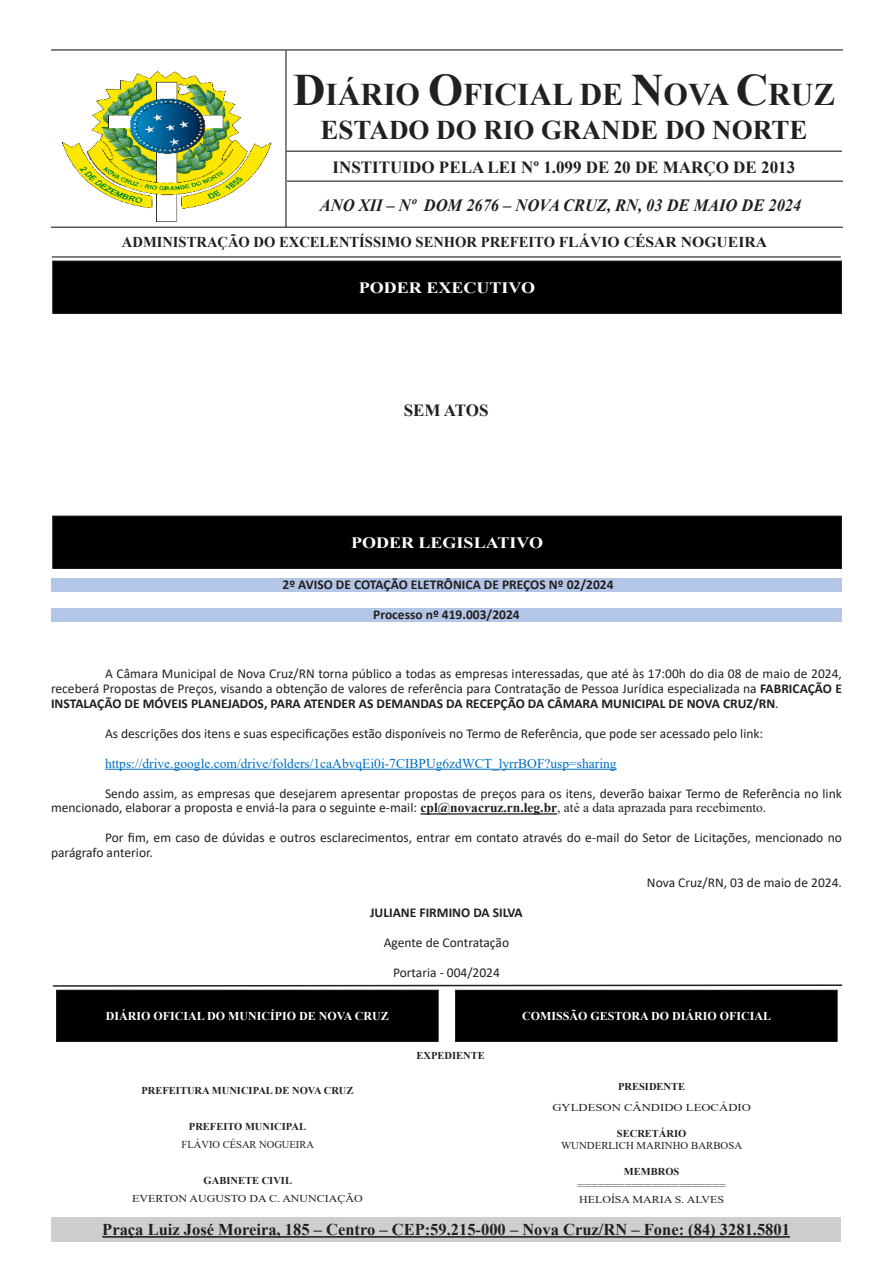
<style>
.page{position:relative;width:893px;height:1263px;background:#fff}
.page>*{position:absolute;margin:0;border:0;box-sizing:border-box;transform-origin:0 0}
.t1{font:700 31.5px "Times New Roman";color:#231f20}
.t2{font:700 27px "Times New Roman";color:#231f20}
.t3{font:italic 700 17.25px "Times New Roman";color:#231f20;scale:.95 1}
.t4{font:700 16.95px "Times New Roman";color:#231f20}
.t5{font:700 16.5px "Times New Roman";color:#231f20}
.t6{font:700 15.75px "Times New Roman";color:#fff;scale:1.14 1}
.t7{font:700 15px "Times New Roman";color:#231f20}
.t8{font:13.5px/14.9px "Calibri";color:#231f20}
.t9{font:700 13.5px "Calibri";color:#231f20}
.t10{font:13.5px "Times New Roman";color:#0070c0}
.t11{font:700 12px "Times New Roman";color:#fff}
.t12{font:700 10.5px "Times New Roman";color:#231f20}
.t13{font:10.5px "Times New Roman";color:#231f20;scale:1.14 1}
.t14{font:10.5px "Times New Roman";color:#231f20}
.t15{font:10.5px "Times New Roman";color:#231f20;scale:1.21 1}
.s1{font-size:45px}
.s2{font-weight:700}
.s3{font-family:"Times New Roman";font-weight:700}
.s4{font-family:"Times New Roman"}
</style>
<div class="page">
<hr style="left:51px;top:49px;width:792px;height:2px;background:#231f20">
<hr style="left:51px;top:227px;width:792px;height:1px;background:#231f20">
<hr style="left:52px;top:256px;width:789px;height:1px;background:#231f20">
<hr style="left:287px;top:151px;width:555px;height:1px;background:#231f20">
<hr style="left:287px;top:181px;width:556px;height:1px;background:#231f20">
<div style="left:51px;top:1217px;width:790px;height:25px;background:#cdced0"></div>
<hr style="left:102px;top:1236px;width:688px;height:2px;background:#231f20">
<div style="left:53px;top:261px;width:788px;height:52px;background:#000"></div>
<div style="left:52px;top:261px;width:790px;height:53px;border:1px solid #231f20"></div>
<div style="left:53px;top:516px;width:788px;height:52px;background:#000"></div>
<div style="left:52px;top:516px;width:790px;height:53px;border:1px solid #231f20"></div>
<img style="left:58px;top:49px;width:243px;height:208px">
<div style="left:455px;top:990px;width:382px;height:51px;background:#000"></div>
<div style="left:455px;top:990px;width:383px;height:52px;border:1px solid #231f20"></div>
<div style="left:57px;top:990px;width:381px;height:51px;background:#000"></div>
<div style="left:56px;top:990px;width:383px;height:52px;border:1px solid #231f20"></div>
<svg style="left:52px;top:984px;width:791px;height:3px"></svg>
<div style="left:51px;top:579px;width:791px;height:13px;background:#b4c6e7"></div>
<div style="left:51px;top:608px;width:791px;height:14px;background:#b4c6e7"></div>
<hr style="left:105px;top:769px;width:512px;height:1px;background:#0070c0">
<hr style="left:420px;top:813px;width:137px;height:1px;background:#231f20">
<p class="t1" style="left:293px;top:72px;width:543px"><span class="s1">D</span>IÁRIO <span class="s1">O</span>FICIAL DE <span class="s1">N</span>OVA <span class="s1">C</span>RUZ</p>
<p class="t2" style="left:320px;top:111px;width:488px">ESTADO DO RIO GRANDE DO NORTE</p>
<p class="t4" style="left:333px;top:155px;width:464px">INSTITUIDO PELA LEI Nº 1.099 DE 20 DE MARÇO DE 2013</p>
<p class="t3" style="left:320px;top:193px;width:508px">ANO XII – Nº DOM 2676 – NOVA CRUZ, RN, 03 DE MAIO DE 2024</p>
<p class="t7" style="left:122px;top:231px;width:647px">ADMINISTRAÇÃO DO EXCELENTÍSSIMO SENHOR PREFEITO FLÁVIO CÉSAR NOGUEIRA</p>
<p class="t6" style="left:359px;top:276px;width:156px">PODER EXECUTIVO</p>
<p class="t4" style="left:404px;top:398px;width:86px">SEM ATOS</p>
<p class="t6" style="left:351px;top:531px;width:170px">PODER LEGISLATIVO</p>
<p class="t9" style="left:282px;top:575px;width:333px">2º AVISO DE COTAÇÃO ELETRÔNICA DE PREÇOS Nº 02/2024</p>
<p class="t9" style="left:373px;top:605px;width:148px">Processo nº 419.003/2024</p>
<p class="t8" style="left:51px;top:666px;width:792px;text-align:justify;text-indent:54px">A Câmara Municipal de Nova Cruz/RN torna público a todas as empresas interessadas, que até às 17:00h do dia 08 de maio de 2024, receberá Propostas de Preços, visando a obtenção de valores de referência para Contratação de Pessoa Jurídica especializada na <span class="s2">FABRICAÇÃO E INSTALAÇÃO DE MÓVEIS PLANEJADOS, PARA ATENDER AS DEMANDAS DA RECEPÇÃO DA CÂMARA MUNICIPAL DE NOVA CRUZ/RN</span>.</p>
<p class="t8" style="left:105px;top:726px;width:660px">As descrições dos itens e suas especificações estão disponíveis no Termo de Referência, que pode ser acessado pelo link:</p>
<p class="t10" style="left:105px;top:754px;width:513px">https://drive.google.com/drive/folders/1caAbvqEi0i-7CIBPUg6zdWCT_lyrrBOF?usp=sharing</p>
<p class="t8" style="left:51px;top:785px;width:792px;text-indent:54px">Sendo assim, as empresas que desejarem apresentar propostas de preços para os itens, deverão baixar Termo de Referência no link mencionado, elaborar a proposta e enviá-la para o seguinte e-mail: <span class="s3">cpl@novacruz.rn.leg.br</span><span class="s4">, até a data aprazada para recebimento.</span></p>
<p class="t8" style="left:51px;top:830px;width:792px;text-indent:54px">Por fim, em caso de dúvidas e outros esclarecimentos, entrar em contato através do e-mail do Setor de Licitações, mencionado no parágrafo anterior.</p>
<p class="t8" style="left:647px;top:875px;width:196px">Nova Cruz/RN, 03 de maio de 2024.</p>
<p class="t9" style="left:370px;top:903px;width:154px">JULIANE FIRMINO DA SILVA</p>
<p class="t8" style="left:384px;top:934px;width:127px">Agente de Contratação</p>
<p class="t8" style="left:393px;top:964px;width:108px">Portaria - 004/2024</p>
<p class="t11" style="left:106px;top:1007px;width:285px">DIÁRIO OFICIAL DO MUNICÍPIO DE NOVA CRUZ</p>
<p class="t12" style="left:142px;top:1082px;width:213px">PREFEITURA MUNICIPAL DE NOVA CRUZ</p>
<p class="t12" style="left:189px;top:1118px;width:119px">PREFEITO MUNICIPAL</p>
<p class="t14" style="left:182px;top:1136px;width:134px">FLÁVIO CÉSAR NOGUEIRA</p>
<p class="t12" style="left:204px;top:1172px;width:90px">GABINETE CIVIL</p>
<p class="t13" style="left:132px;top:1190px;width:204px">EVERTON AUGUSTO DA C. ANUNCIAÇÃO</p>
<p class="t12" style="left:416px;top:1048px;width:70px">EXPEDIENTE</p>
<p class="t11" style="left:522px;top:1007px;width:251px">COMISSÃO GESTORA DO DIÁRIO OFICIAL</p>
<p class="t12" style="left:618px;top:1079px;width:69px">PRESIDENTE</p>
<p class="t15" style="left:552px;top:1100px;width:166px">GYLDESON CÂNDIDO LEOCÁDIO</p>
<p class="t12" style="left:617px;top:1125px;width:71px">SECRETÁRIO</p>
<p class="t14" style="left:561px;top:1138px;width:183px">WUNDERLICH MARINHO BARBOSA</p>
<p class="t12" style="left:624px;top:1164px;width:57px">MEMBROS</p>
<p class="t13" style="left:577px;top:1178px;width:132px">======================</p>
<p class="t13" style="left:579px;top:1192px;width:129px">HELOÍSA MARIA S. ALVES</p>
<p class="t5" style="left:102px;top:1218px;width:689px">Praça Luiz José Moreira, 185 – Centro – CEP:59.215-000 – Nova Cruz/RN – Fone: (84) 3281.5801</p>
</div>
